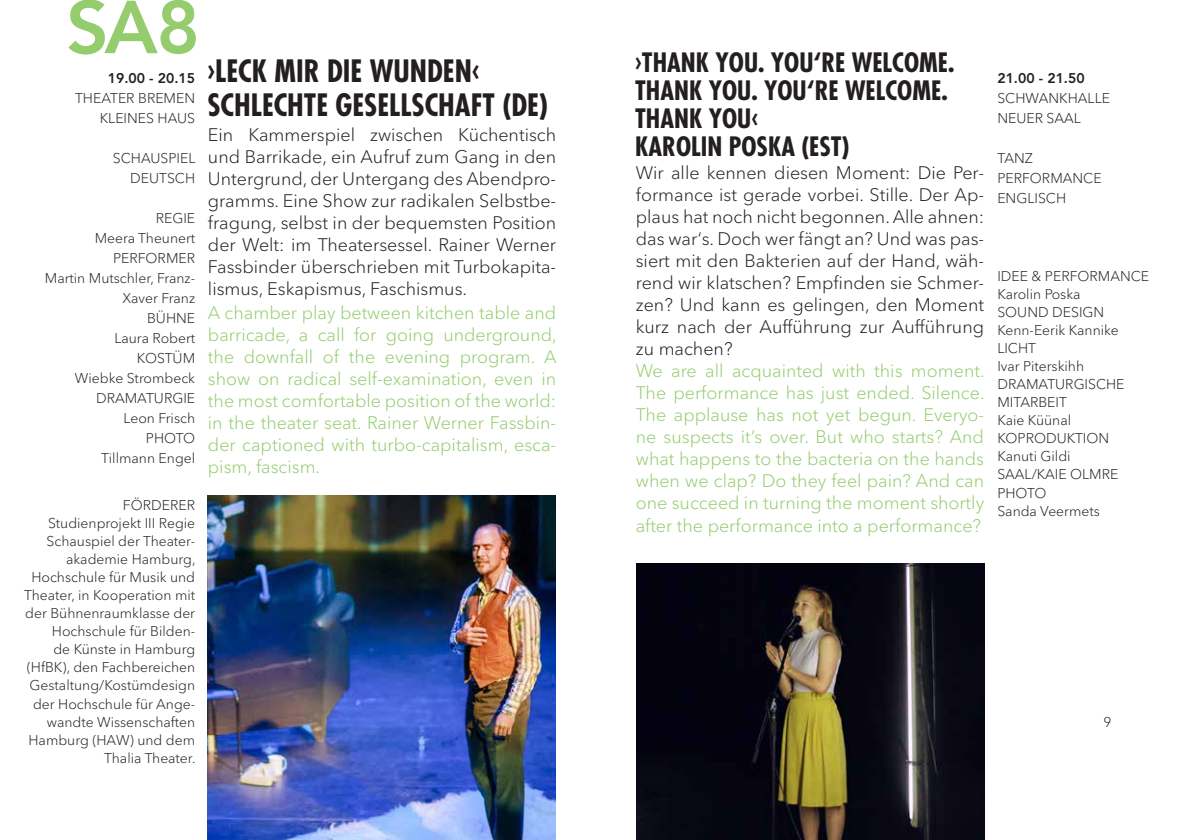
<style>
.page{position:relative;width:1191px;height:840px;background:#fff}
.page>*{position:absolute;margin:0;border:0;box-sizing:border-box;transform-origin:0 0}
.t1{font:800 74px "Avenir LT Std";color:#94cc6e}
.t2{font:700 condensed 30px/34px "Futura";color:#231f20}
.t3{font:700 condensed 26px/28px "Futura";color:#231f20}
.t4{font:300 18px/22px "Avenir Next LT Pro";color:#231f20;text-align:justify}
.t5{font:300 18px/22px "Avenir Next LT Pro";color:#94cc6e;text-align:justify}
.t6{font:300 14px/18px "Avenir Next LT Pro";color:#231f20;text-align:right}
.t7{font:800 14px "Avenir LT Std";color:#231f20}
</style>
<div class="page">
<img style="left:207px;top:495px;width:348px;height:344px">
<img style="left:636px;top:563px;width:348px;height:276px">
<h1 class="t1" style="left:66px;top:-16px;width:135px">SA8</h1>
<h3 class="t3" style="left:635px;top:48px;width:321px">›THANK YOU. YOU‘RE WELCOME.<br>THANK YOU. YOU‘RE WELCOME.<br>THANK YOU‹<br>KAROLIN POSKA (EST)</h3>
<p class="t4" style="left:636px;top:162px;width:350px">Wir alle kennen diesen Moment: Die Per&shy;formance ist gerade vorbei. Stille. Der Ap&shy;plaus hat noch nicht begonnen. Alle ahnen: das war‘s. Doch wer fängt an? Und was pas&shy;siert mit den Bakterien auf der Hand, wäh&shy;rend wir klatschen? Empfinden sie Schmer&shy;zen? Und kann es gelingen, den Moment kurz nach der Aufführung zur Aufführung zu machen?</p>
<p class="t5" style="left:636px;top:360px;width:350px">We are all acquainted with this moment.<br>The performance has just ended. Silence.<br>The applause has not yet begun. Everyo&shy;ne suspects it’s over. But who starts? And what happens to the bacteria on the hands when we clap? Do they feel pain? And can one succeed in turning the moment shortly after the performance into a performance?</p>
<h2 class="t2" style="left:207px;top:53px;width:342px">›LECK MIR DIE WUNDEN‹<br>SCHLECHTE GESELLSCHAFT (DE)</h2>
<p class="t4" style="left:208px;top:123px;width:350px">Ein Kammerspiel zwischen Küchentisch und Barrikade, ein Aufruf zum Gang in den Untergrund, der Untergang des Abendpro&shy;gramms. Eine Show zur radikalen Selbstbe&shy;fragung, selbst in der bequemsten Position der Welt: im Theatersessel. Rainer Werner Fassbinder überschrieben mit Turbokapita&shy;lismus, Eskapismus, Faschismus.</p>
<p class="t5" style="left:208px;top:301px;width:350px">A chamber play between kitchen table and barricade, a call for going underground, the downfall of the evening program. A show on radical self-examination, even in the most comfortable position of the world: in the theater seat. Rainer Werner Fassbin&shy;der captioned with turbo-capitalism, esca&shy;pism, fascism.</p>
<p class="t7" style="left:108px;top:70px;width:89px">19.00 - 20.15</p>
<p class="t6" style="left:75px;top:88px;width:122px;line-height:20px">THEATER BREMEN<br>KLEINES HAUS</p>
<p class="t6" style="left:113px;top:148px;width:84px;line-height:20px">SCHAUSPIEL<br>DEUTSCH</p>
<p class="t6" style="left:45px;top:208px;width:152px;line-height:20px">REGIE<br>Meera Theunert<br>PERFORMER<br>Martin Mutschler, Franz-<br>Xaver Franz<br>BÜHNE<br>Laura Robert<br>KOSTÜM<br>Wiebke Strombeck<br>DRAMATURGIE<br>Leon Frisch<br>PHOTO<br>Tillmann Engel</p>
<p class="t6" style="left:24px;top:496px;width:173px">FÖRDERER<br>Studienprojekt III Regie<br>Schauspiel der Theater&shy;akademie Hamburg,<br>Hochschule für Musik und<br>Theater, in Kooperation mit der Bühnenraumklasse der<br>Hochschule für Bilden-<br>de Künste in Hamburg (HfBK), den Fachbereichen<br>Gestaltung/Kostümdesign der Hochschule für Ange&shy;wandte Wissenschaften<br>Hamburg (HAW) und dem<br>Thalia Theater.</p>
<p class="t7" style="left:997px;top:70px;width:89px">21.00 - 21.50</p>
<p class="t6" style="left:997px;top:88px;width:114px;line-height:20px;text-align:left">SCHWANKHALLE<br>NEUER SAAL</p>
<p class="t6" style="left:997px;top:148px;width:106px;line-height:20px;text-align:left">TANZ<br>PERFORMANCE<br>ENGLISCH</p>
<p class="t6" style="left:997px;top:267px;width:153px;text-align:left">IDEE &amp; PERFORMANCE<br>Karolin Poska<br>SOUND DESIGN<br>Kenn-Eerik Kannike<br>LICHT<br>Ivar Piterskihh<br>DRAMATURGISCHE<br>MITARBEIT<br>Kaie Küünal<br>KOPRODUKTION<br>Kanuti Gildi<br>SAAL/KAIE OLMRE<br>PHOTO<br>Sanda Veermets</p>
<p class="t6" style="left:54px;top:711px;width:10px">8</p>
<p class="t6" style="left:1103px;top:712px;width:10px">9</p>
</div>
